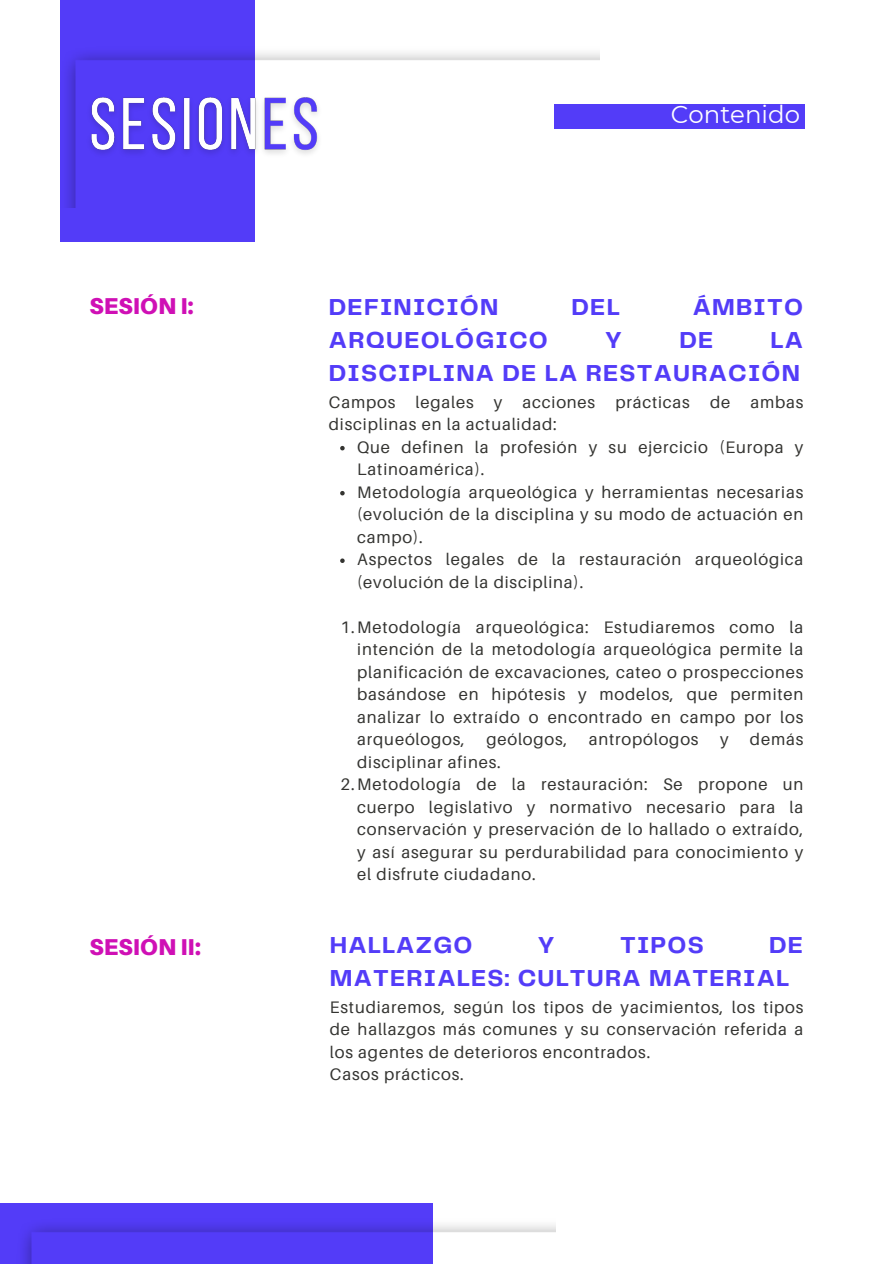
<style>
.page{position:relative;width:894px;height:1264px;background:#fff}
.page>*{position:absolute;margin:0;border:0;box-sizing:border-box;transform-origin:0 0}
.t1{font:24.45px "Montserrat";color:#fff}
.t2{font:700 24px/32.7px "Telegraf";letter-spacing:.05em;color:#533cf8;text-align:right}
.t3{font:900 22.95px "Aileron";color:#cf10b5}
.t4{font:16.65px/22.5px "Aileron";letter-spacing:.05em;color:#343431}
</style>
<div class="page">
<svg style="left:340px;top:446px;width:4px;height:4px"></svg>
<svg style="left:340px;top:491px;width:4px;height:4px"></svg>
<svg style="left:340px;top:558px;width:4px;height:5px"></svg>
<div style="left:60px;top:0;width:195px;height:242px;background:#533cf8"></div>
<img style="left:67px;top:53px;width:532px;height:154px">
<img style="left:80px;top:90px;width:249px;height:79px">
<div style="left:0;top:1202px;width:432px;height:61px;background:#533cf8"></div>
<img style="left:23px;top:1218px;width:532px;height:45px">
<div style="left:554px;top:104px;width:250px;height:25px;background:#533cf8"></div>
<p class="t3" style="left:89px;top:292px;width:106px">SESIÓN I:</p>
<h3 class="t3" style="left:89px;top:933px;width:113px">SESIÓN II:</h3>
<p class="t1" style="left:670px;top:99px;width:130px">Contenido</p>
<h2 class="t2" style="left:329px;top:292px;width:171px">DEFINICIÓN</h2>
<h2 class="t2" style="left:571px;top:292px;width:50px">DEL</h2>
<h2 class="t2" style="left:692px;top:292px;width:112px">ÁMBITO</h2>
<h2 class="t2" style="left:329px;top:325px;width:220px">ARQUEOLÓGICO</h2>
<h2 class="t2" style="left:605px;top:325px;width:18px">Y</h2>
<h2 class="t2" style="left:679px;top:325px;width:35px">DE</h2>
<h2 class="t2" style="left:329px;top:325px;width:475px">LA<br>DISCIPLINA DE LA RESTAURACIÓN</h2>
<p class="t4" style="left:329px;top:390px;width:476px">Campos legales y acciones prácticas de ambas disciplinas en la actualidad:</p>
<p class="t4" style="left:357px;top:435px;width:447px">Que definen la profesión y su ejercicio (Europa y Latinoamérica).<br>Metodología arqueológica y herramientas necesarias (evolución de la disciplina y su modo de actuación en campo).<br>Aspectos legales de la restauración arqueológica (evolución de la disciplina).</p>
<p class="t4" style="left:357px;top:615px;width:447px;text-align:justify;text-indent:-17px">1.Metodología arqueológica: Estudiaremos como la intención de la metodología arqueológica permite la planificación de excavaciones, cateo o prospecciones basándose en hipótesis y modelos, que permiten analizar lo extraído o encontrado en campo por los arqueólogos,</p>
<p class="t4" style="left:486px;top:728px;width:82px">geólogos,</p>
<p class="t4" style="left:588px;top:728px;width:111px">antropólogos</p>
<p class="t4" style="left:719px;top:728px;width:10px">y</p>
<p class="t4" style="left:749px;top:728px;width:55px">demás</p>
<p class="t4" style="left:357px;top:750px;width:145px">disciplinar afines.</p>
<p class="t4" style="left:340px;top:773px;width:464px">2.Metodología de la restauración: Se propone un</p>
<p class="t4" style="left:357px;top:795px;width:447px">cuerpo legislativo y normativo necesario para la</p>
<p class="t4" style="left:357px;top:818px;width:447px">conservación y preservación de lo hallado o extraído,</p>
<p class="t4" style="left:357px;top:840px;width:447px">y así asegurar su perdurabilidad para conocimiento y</p>
<p class="t4" style="left:357px;top:863px;width:180px">el disfrute ciudadano.</p>
<h2 class="t2" style="left:330px;top:930px;width:144px">HALLAZGO</h2>
<h2 class="t2" style="left:538px;top:930px;width:18px">Y</h2>
<h2 class="t2" style="left:620px;top:930px;width:85px">TIPOS</h2>
<h2 class="t2" style="left:330px;top:930px;width:474px;text-align:left;text-indent:439px">DE<br>MATERIALES: CULTURA MATERIAL</h2>
<p class="t4" style="left:330px;top:995px;width:475px">Estudiaremos, según los tipos de yacimientos, los tipos de hallazgos más comunes y su conservación referida a los agentes de deterioros encontrados.<br>Casos prácticos.</p>
</div>
